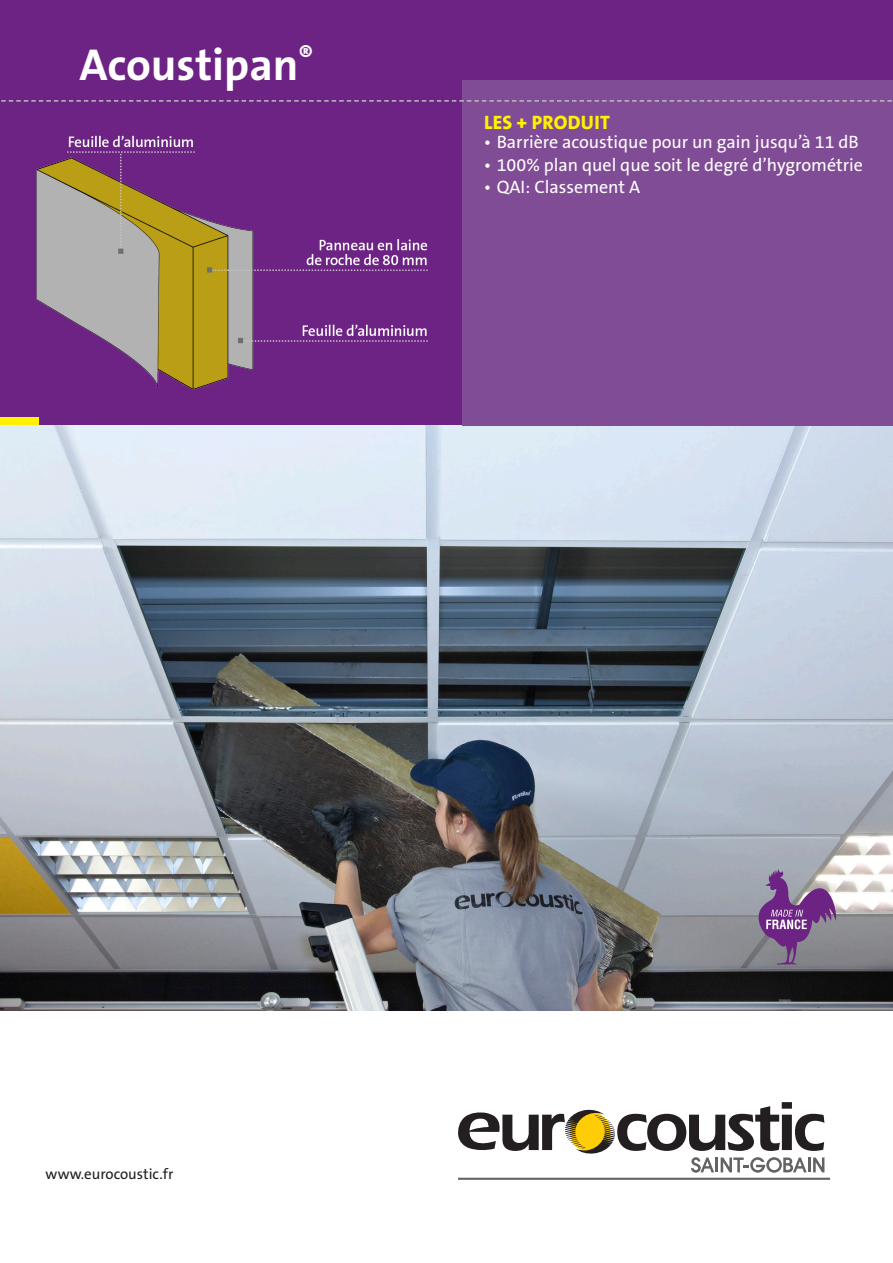
<style>
.page{position:relative;width:893px;height:1263px;background:#fff}
.page>*{position:absolute;margin:0;border:0;box-sizing:border-box;transform-origin:0 0}
.PRODUIT_NOM{font:700 45px "The Sans B W7";color:#fff}
.PLUS_PRODUIT_TITRE{font:800 19.5px "The Sans B W8";letter-spacing:.015em;color:#fff101}
.t1{font:18px "The Sans B W5 Plain";color:#fff}
.t2{font:15px "The Sans B W5 Plain";color:#231f20}
</style>
<div class="page">
<div style="left:0;top:0;width:893px;height:425px;background:#6d2383"></div>
<div style="left:0;top:417px;width:39px;height:8px;background:#fff101"></div>
<img style="left:0;top:425px;width:893px;height:585px">
<div style="left:462px;top:80px;width:431px;height:345px;background:#814c96"></div>
<svg style="left:1px;top:100px;width:891px;height:2px"></svg>
<img style="left:36px;top:135px;width:392px;height:255px">
<hr style="left:458px;top:1178px;width:372px;height:2px;background:#636366">
<svg style="left:458px;top:1102px;width:366px;height:71px"></svg>
<svg style="left:749px;top:869px;width:88px;height:95px"></svg>
<p class="PRODUIT_NOM" style="left:79px;top:36px;width:236px">Acoustipan<sup>®</sup></p>
<p class="PLUS_PRODUIT_TITRE" style="left:484px;top:110px;width:128px">LES + PRODUIT</p>
<p class="t1" style="left:484px;top:130px;width:376px">• Barrière acoustique pour un gain jusqu’à 11 dB</p>
<p class="t1" style="left:484px;top:153px;width:381px">• 100% plan quel que soit le degré d’hygrométrie</p>
<p class="t1" style="left:484px;top:175px;width:158px">• QAI: Classement A</p>
<p class="t2" style="left:46px;top:1165px;width:129px">www.eurocoustic.fr</p>
</div>
